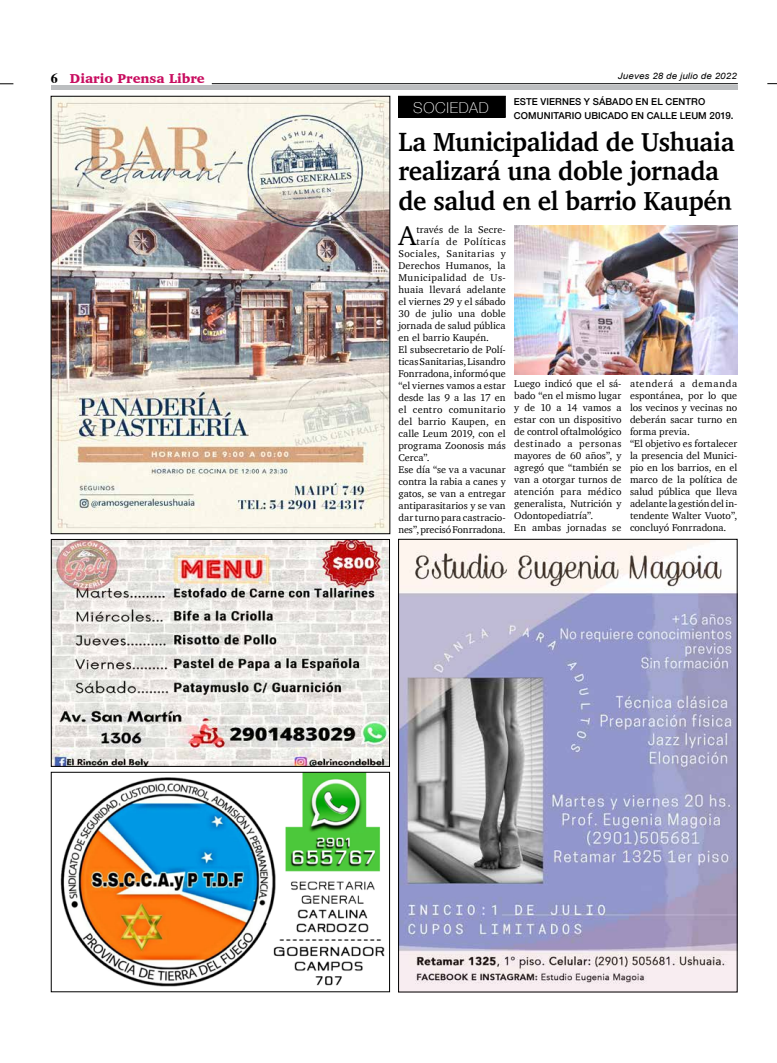
<style>
.page{position:relative;width:777px;height:1063px;background:#fff}
.page>*{position:absolute;margin:0;border:0;box-sizing:border-box;transform-origin:0 0}
.t1{font:28px "Charter";color:#000}
.t2{font:700 26.7px/29.6px "Charter";letter-spacing:-.01em;color:#000;scale:.95 1}
.t3{font:100 15px "Helvetica Neue";letter-spacing:.045em;color:#fff}
.t4{font:900 13.2px "Charter";color:#c80c5f}
.t5{font:10.1px/12px "Charter";letter-spacing:.01em;color:#000}
.t6{font:10.1px "Charter";letter-spacing:.035em;color:#000}
.t7{font:10.1px "Charter";letter-spacing:-.01em;color:#000}
.t8{font:10.1px "Charter";letter-spacing:.05em;color:#000}
.t9{font:10.1px "Charter";letter-spacing:.07em;color:#000}
.t10{font:500 9.5px/13.7px "Helvetica Neue";letter-spacing:.01em;color:#000}
.t11{font:italic 8.8px "Arial";letter-spacing:.01em;color:#000;scale:1.11 1}
.s1{font-family:"Times";font-weight:700;font-size:14px;color:#000}
.s2{font-size:9.8px}
</style>
<div class="page">
<hr style="left:212px;top:83px;width:526px;height:1px;background:#000">
<svg style="left:0;top:84px;width:13px;height:1px"></svg>
<div style="left:51px;top:85px;width:686px;height:5px;background:#bcbec0"></div>
<img style="left:400px;top:541px;width:335px;height:449px">
<div style="left:398px;top:539px;width:339px;height:453px;border:1px solid #000"></div>
<img style="left:53px;top:541px;width:335px;height:224px">
<div style="left:51px;top:539px;width:339px;height:228px;border:1px solid #000"></div>
<img style="left:60px;top:774px;width:325px;height:213px">
<div style="left:51px;top:772px;width:339px;height:220px;border:1px solid #000"></div>
<img style="left:53px;top:98px;width:335px;height:434px">
<div style="left:51px;top:96px;width:339px;height:438px;border:1px solid #000"></div>
<div style="left:398px;top:96px;width:107px;height:21px;background:#000"></div>
<img style="left:514px;top:225px;width:224px;height:149px">
<h3 class="t4" style="left:51px;top:70px;width:155px"><span class="s1">6</span> Diario Prensa Libre</h3>
<p class="t11" style="left:618px;top:70px;width:109px">Jueves 28 de julio de 2022</p>
<h3 class="t3" style="left:413px;top:96px;width:77px">SOCIEDAD</h3>
<p class="t10" style="left:514px;top:94px;width:221px">ESTE VIERNES Y SÁBADO EN EL CENTRO<br>COMUNITARIO UBICADO EN CALLE LEUM <span class="s2">2019.</span></p>
<h2 class="t2" style="left:398px;top:127px;width:355px">La Municipalidad de Ushuaia realizará una doble jornada de salud en el barrio Kaupén</h2>
<h1 class="t1" style="left:398px;top:211px;width:19px">A</h1>
<p class="t5" style="left:416px;top:223px;width:91px">través de la Secre-</p>
<p class="t9" style="left:416px;top:232px;width:91px">taría de Políticas</p>
<p class="t8" style="left:398px;top:244px;width:109px">Sociales, Sanitarias y</p>
<p class="t5" style="left:398px;top:259px;width:109px">Derechos Humanos, la</p>
<p class="t6" style="left:398px;top:268px;width:109px">Municipalidad de Us-</p>
<p class="t5" style="left:398px;top:283px;width:109px">huaia llevará adelante</p>
<p class="t5" style="left:398px;top:295px;width:109px">el viernes 29 y el sábado</p>
<p class="t5" style="left:398px;top:307px;width:109px">30 de julio una doble</p>
<p class="t5" style="left:398px;top:319px;width:109px">jornada de salud pública</p>
<p class="t5" style="left:398px;top:331px;width:92px">en el barrio Kaupén.</p>
<p class="t5" style="left:398px;top:343px;width:109px">El subsecretario de Polí-</p>
<p class="t5" style="left:398px;top:355px;width:109px">ticas Sanitarias, Lisandro</p>
<p class="t7" style="left:398px;top:364px;width:109px">Fonrradona, informó que</p>
<p class="t5" style="left:398px;top:379px;width:109px">“el viernes vamos a estar</p>
<p class="t5" style="left:398px;top:391px;width:109px">desde las 9 a las 17 en</p>
<p class="t6" style="left:398px;top:400px;width:109px">el centro comunitario</p>
<p class="t5" style="left:398px;top:415px;width:109px">del barrio Kaupen, en</p>
<p class="t5" style="left:398px;top:427px;width:109px">calle Leum 2019, con el</p>
<p class="t5" style="left:398px;top:439px;width:109px">programa Zoonosis más</p>
<p class="t5" style="left:398px;top:451px;width:33px">Cerca”.</p>
<p class="t5" style="left:398px;top:463px;width:109px">Ese día “se va a vacunar</p>
<p class="t5" style="left:398px;top:475px;width:109px">contra la rabia a canes y</p>
<p class="t5" style="left:398px;top:487px;width:109px">gatos, se van a entregar</p>
<p class="t5" style="left:398px;top:499px;width:109px">antiparasitarios y se van</p>
<p class="t5" style="left:398px;top:511px;width:109px">dar turno para castracio-</p>
<p class="t5" style="left:398px;top:523px;width:109px">nes”, precisó Fonrradona.</p>
<p class="t5" style="left:514px;top:378px;width:109px">Luego indicó que el sá&shy;bado “en el mismo lugar y de 10 a 14 vamos a estar con un dispositivo de control oftalmológico destinado a personas mayores de 60 años”, y agregó que “también se van a otorgar turnos de atención para médico generalista, Nutrición y<br>Odontopediatría”.<br>En ambas jornadas se</p>
<p class="t5" style="left:630px;top:377px;width:109px">atenderá a demanda espontánea, por lo que los vecinos y vecinas no deberán sacar turno en forma previa.<br>“El objetivo es fortalecer la presencia del Munici&shy;pio en los barrios, en el marco de la política de salud pública que lleva adelante la gestión del in&shy;tendente Walter Vuoto”, concluyó Fonrradona.</p>
</div>
